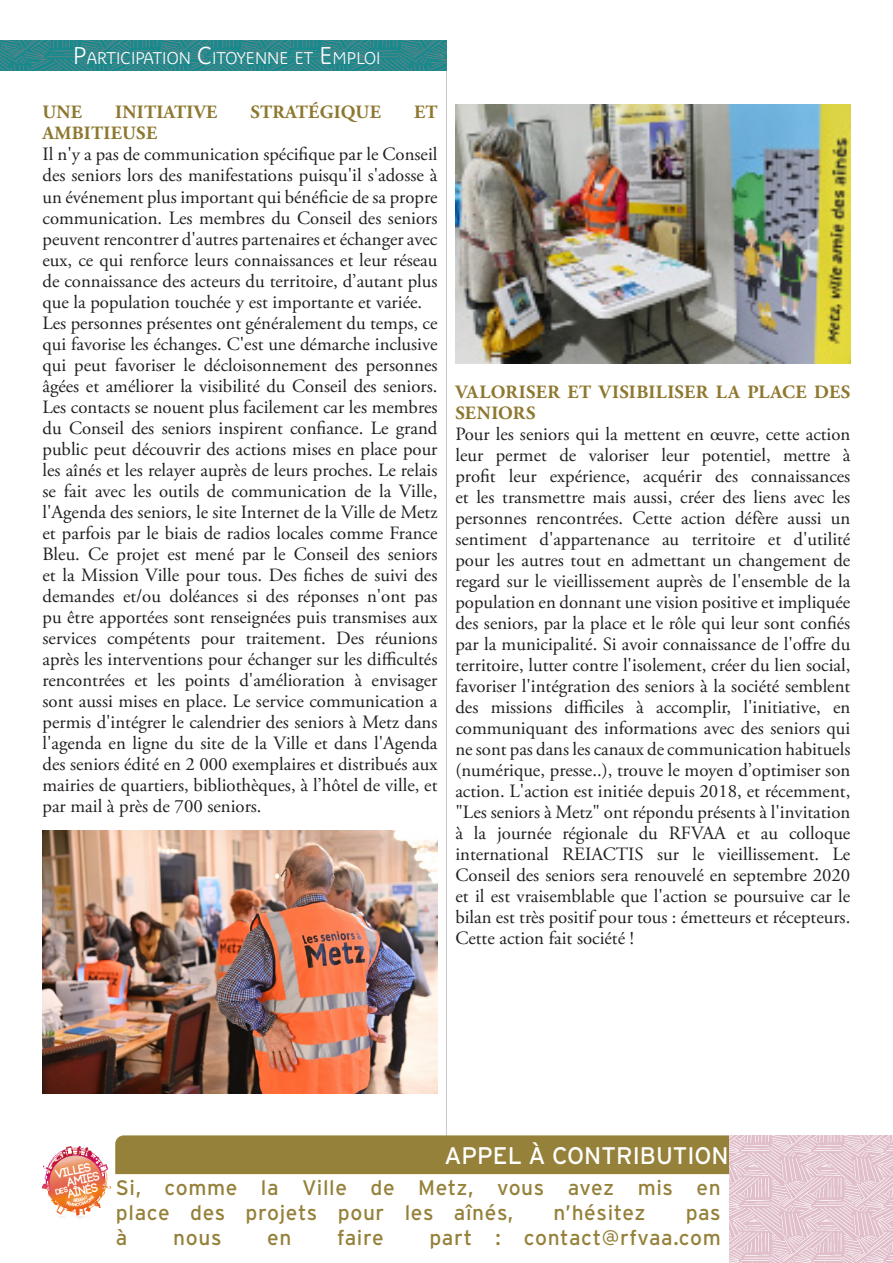
<style>
.page{position:relative;width:893px;height:1263px;background:#fff}
.page>*{position:absolute;margin:0;border:0;box-sizing:border-box;transform-origin:0 0}
.Hyperlien_Source{font:24px "Interstate";color:#fff}
.t1{font:21px/25.2px "Interstate";letter-spacing:.03em;color:#95813a}
.Hyperlien_Source_en{font:18.75px/21px "Adobe Garamond Pro";color:#231f20;text-align:justify}
.Hyperlien_Source_en-2{font:700 18.75px/21px "Adobe Garamond Pro";letter-spacing:.015em;color:#8e7830}
.t2{font:700 16.8px "Parisine Plus Std Clair";color:#fff}
.s1{font-size:24px}
</style>
<div class="page">
<hr style="left:446px;top:43px;width:1px;height:1122px;background:#c7c8ca">
<div style="left:115px;top:1135px;width:614px;height:39px;background:#95813a"></div>
<img style="left:43px;top:1146px;width:68px;height:70px">
<img style="left:730px;top:1135px;width:163px;height:128px">
<img style="left:0;top:40px;width:446px;height:30px">
<img style="left:43px;top:831px;width:394px;height:263px">
<img style="left:455px;top:105px;width:395px;height:259px">
<p class="t2" style="left:73px;top:48px;width:309px"><span class="s1">P</span>ARTICIPATION <span class="s1">C</span>ITOYENNE ET <span class="s1">E</span> MPLOI</p>
<p class="Hyperlien_Source_en-2" style="left:43px;top:102px;width:41px">UNE</p>
<p class="Hyperlien_Source_en-2" style="left:115px;top:102px;width:103px">INITIATIVE</p>
<p class="Hyperlien_Source_en-2" style="left:250px;top:102px;width:132px">STRATÉGIQUE</p>
<p class="Hyperlien_Source_en-2" style="left:414px;top:102px;width:25px">ET</p>
<p class="Hyperlien_Source_en-2" style="left:43px;top:123px;width:116px">AMBITIEUSE</p>
<p class="Hyperlien_Source_en" style="left:43px;top:145px;width:396px">Il n'y a pas de communication spécifique par le Conseil des seniors lors des manifestations puisqu'il s'adosse à un événement plus important qui bénéficie de sa propre communication. Les membres du Conseil des seniors peuvent rencontrer d'autres partenaires et échanger avec eux, ce qui renforce leurs connaissances et leur réseau de connaissance des acteurs du territoire, d’autant plus que la population touchée y est importante et variée.</p>
<p class="Hyperlien_Source_en" style="left:43px;top:313px;width:396px">Les personnes présentes ont généralement du temps, ce qui favorise les échanges. C'est une démarche inclusive qui peut favoriser le décloisonnement des personnes âgées et améliorer la visibilité du Conseil des seniors.<br>Les contacts se nouent plus facilement car les membres du Conseil des seniors inspirent confiance. Le grand public peut découvrir des actions mises en place pour les aînés et les relayer auprès de leurs proches. Le relais se fait avec les outils de communication de la Ville, l'Agenda des seniors, le site Internet de la Ville de Metz et parfois par le biais de radios locales comme France Bleu. Ce projet est mené par le Conseil des seniors et la Mission Ville pour tous. Des fiches de suivi des demandes et/ou doléances si des réponses n'ont pas pu être apportées sont renseignées puis transmises aux services compétents pour traitement. Des réunions après les interventions pour échanger sur les difficultés rencontrées et les points d'amélioration à envisager sont aussi mises en place. Le service communication a permis d'intégrer le calendrier des seniors à Metz dans l'agenda en ligne du site de la Ville et dans l'Agenda des seniors édité en 2 000 exemplaires et distribués aux mairies de quartiers, bibliothèques, à l’hôtel de ville, et par mail à près de 700 seniors.</p>
<p class="Hyperlien_Source_en-2" style="left:455px;top:382px;width:396px">VALORISER ET VISIBILISER LA PLACE DES<br>SENIORS</p>
<p class="Hyperlien_Source_en" style="left:455px;top:424px;width:396px">Pour les seniors qui la mettent en œuvre, cette action leur permet de valoriser leur potentiel, mettre à profit leur expérience, acquérir des connaissances et les transmettre mais aussi, créer des liens avec les personnes rencontrées. Cette action défère aussi un sentiment d'appartenance au territoire et d'utilité pour les autres tout en admettant un changement de regard sur le vieillissement auprès de l'ensemble de la population en donnant une vision positive et impliquée des seniors, par la place et le rôle qui leur sont confiés par la municipalité. Si avoir connaissance de l'offre du territoire, lutter contre l'isolement, créer du lien social, favoriser l'intégration des seniors à la société semblent des missions difficiles à accomplir, l'initiative, en communiquant des informations avec des seniors qui ne sont pas dans les canaux de communication habituels (numérique, presse..), trouve le moyen d’optimiser son action. L'action est initiée depuis 2018, et récemment, "Les seniors à Metz" ont répondu présents à l'invitation à la journée régionale du RFVAA et au colloque international REIACTIS sur le vieillissement. Le Conseil des seniors sera renouvelé en septembre 2020 et il est vraisemblable que l'action se poursuive car le bilan est très positif pour tous : émetteurs et récepteurs.<br>Cette action fait société !</p>
<p class="Hyperlien_Source" style="left:444px;top:1142px;width:286px">APPEL À CONTRIBUTION</p>
<p class="t1" style="left:116px;top:1174px;width:606px">Si, comme la Ville de Metz, vous avez mis en place des projets pour les aînés,</p>
<p class="t1" style="left:553px;top:1200px;width:94px">n’hésitez</p>
<p class="t1" style="left:686px;top:1200px;width:37px">pas</p>
<p class="t1" style="left:116px;top:1225px;width:13px">à</p>
<p class="t1" style="left:173px;top:1225px;width:50px">nous</p>
<p class="t1" style="left:267px;top:1225px;width:26px">en</p>
<p class="t1" style="left:337px;top:1225px;width:48px">faire</p>
<p class="t1" style="left:429px;top:1225px;width:293px">part : contact@rfvaa.com</p>
</div>
